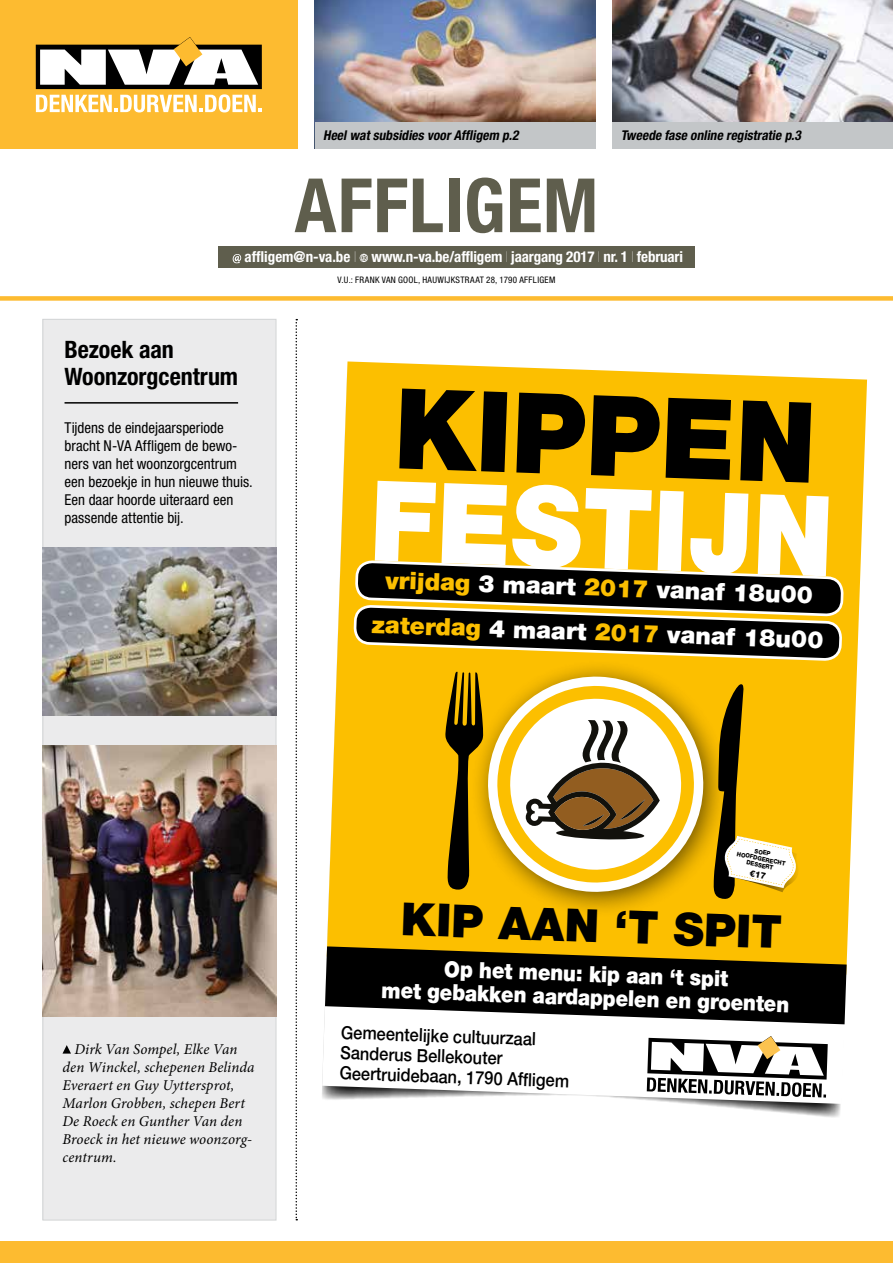
<style>
.page{position:relative;width:893px;height:1263px;background:#fff}
.page>*{position:absolute;margin:0;border:0;box-sizing:border-box;transform-origin:0 0}
.t1{font:900 111.9px "Helvetica Neue LT Std";color:#fff;scale:.95 1}
.t2{font:900 111.9px "Helvetica Neue LT Std";color:#000;scale:.95 1}
.t3{font:700 condensed 75px "Helvetica Neue LT Std";letter-spacing:.01em;color:#5f5e4d}
.t4{font:900 45.6px "Helvetica Neue LT Std";color:#000}
.t5{font:900 24.15px/44.5px "Helvetica Neue LT Std";color:#fff;text-align:center}
.t6{font:700 condensed 24px/27px "Helvetica Neue LT Std";letter-spacing:-.005em;color:#000}
.t7{font:900 22.2px/23.2px "Helvetica Neue LT Std";color:#fff;text-align:center;scale:.9 1}
.t8{font:500 18.15px/20.2px "Helvetica Neue LT Std";color:#000;scale:.9 1}
.t9{font:italic 15px/18px "Minion Pro";letter-spacing:.005em;color:#000}
.t10{font:condensed 15px/18px "Helvetica Neue LT Std";color:#000}
.t11{font:700 condensed 15px "Helvetica Neue LT Std";letter-spacing:-.01em;color:#fff}
.t12{font:italic 700 condensed 13.5px "Helvetica Neue LT Std";color:#000}
.t13{font:condensed 9px "Helvetica Neue LT Std";letter-spacing:.035em;color:#000}
.t14{font:800 6.15px/6.4px "Helvetica Neue LT Std";color:#000;text-align:center;scale:.92 1}
.s1{font-weight:200}
.s2{color:#fcbf00}
</style>
<div class="page">
<div style="left:0;top:0;width:298px;height:149px;background:#fdbb30"></div>
<svg style="left:36px;top:37px;width:226px;height:75px"></svg>
<div style="left:0;top:1242px;width:893px;height:21px;background:#fdbb30"></div>
<div style="left:0;top:296px;width:893px;height:5px;background:#fdbb30"></div>
<svg style="left:296px;top:319px;width:1px;height:901px"></svg>
<div style="left:219px;top:247px;width:476px;height:21px;background:#5f5e4d"></div>
<svg style="left:233px;top:254px;width:8px;height:9px"></svg>
<svg style="left:360px;top:254px;width:8px;height:8px"></svg>
<div style="left:43px;top:319px;width:233px;height:901px;background:#ebebec"></div>
<hr style="left:65px;top:402px;width:173px;height:2px;background:#000">
<img style="left:43px;top:547px;width:233px;height:169px">
<img style="left:43px;top:745px;width:233px;height:271px">
<svg style="left:63px;top:1045px;width:8px;height:8px"></svg>
<svg style="left:322px;top:1010px;width:523px;height:94px"></svg>
<svg style="left:327px;top:361px;width:540px;height:592px;background:#fcc824"></svg>
<svg style="left:647px;top:1036px;width:181px;height:61px"></svg>
<div style="left:354px;top:440px;width:491px;height:178px;background:#fcbf00"></div>
<svg style="left:352px;top:484px;width:491px;height:178px;background:#9a790f"></svg>
<svg style="left:325px;top:946px;width:522px;height:78px;background:#3b341d"></svg>
<svg style="left:465px;top:654px;width:271px;height:271px;background:#f5ba02"></svg>
<svg style="left:486px;top:675px;width:219px;height:219px"></svg>
<svg style="left:495px;top:684px;width:201px;height:200px"></svg>
<svg style="left:445px;top:671px;width:39px;height:219px;background:#886700"></svg>
<img style="left:315px;top:0;width:280px;height:122px">
<img style="left:612px;top:0;width:281px;height:122px">
<div style="left:315px;top:122px;width:280px;height:27px;background:#c3c6c8"></div>
<div style="left:612px;top:122px;width:281px;height:27px;background:#c3c6c8"></div>
<svg style="left:712px;top:682px;width:87px;height:217px;background:#cda423"></svg>
<p class="t12" style="left:323px;top:127px;width:200px">Heelwatsubsidies voorAffligem p.2</p>
<p class="t12" style="left:621px;top:127px;width:184px">Tweede fase online registratie p.3</p>
<h2 class="t3" style="left:295px;top:160px;width:305px">AFFLIGEM</h2>
<p class="t11" style="left:245px;top:248px;width:440px">affligem@n-va.be <span class="s1">I</span> www.n-va.be/affligem <span class="s1">I</span> jaargang 2017 <span class="s1">I</span> nr. 1 <span class="s1">I</span> februari</p>
<p class="t13" style="left:338px;top:274px;width:219px">V.U.: FRANK VAN GOOL, HAUWIJKSTRAAT 28, 1790 AFFLIGEM</p>
<h3 class="t6" style="left:65px;top:336px;width:175px">Bezoek aan<br>Woonzorgcentrum</h3>
<p class="t10" style="left:65px;top:418px;width:190px">Tijdens de eindejaarsperiode bracht N-VA Affligem de bewo&shy;ners van het woonzorgcentrum een bezoekje in hun nieuwe thuis.<br>Een daar hoorde uiteraard een passende attentie bij.</p>
<p class="t9" style="left:63px;top:1040px;width:194px;text-indent:12px">Dirk Van Sompel, Elke Van den Winckel, schepenen Belinda<br>Everaert en Guy Uyttersprot,<br>Marlon Grobben, schepen Bert<br>De Roeck en Gunther Van den<br>Broeck in het nieuwe woonzorg&shy;centrum.</p>
<h1 class="t2" style="left:396px;top:362px;width:446px;rotate:2deg">KIPPEN</h1>
<h1 class="t1" style="left:372px;top:454px;width:489px;rotate:2deg">FESTIJN</h1>
<h3 class="t5" style="left:374px;top:557px;width:453px;rotate:2deg"><span class="s2">vrijdag</span> 3 maart <span class="s2">2017</span> vanaf 18u00 <span class="s2">zaterdag</span> 4 maart <span class="s2">2017</span> vanaf 18u00</h3>
<p class="t14" style="left:739px;top:844px;width:55px;rotate:12deg">SOEP<br>HOOFDGERECHT<br>DESSERT</p>
<h3 class="t4" style="left:402px;top:892px;width:383px;rotate:2deg">KIP AAN ‘T SPIT</h3>
<h3 class="t7" style="left:383px;top:955px;width:455px;rotate:2deg">Op het menu: kip aan ‘t spit<br>met gebakken aardappelen en groenten</h3>
<p class="t8" style="left:341px;top:1022px;width:257px;rotate:2deg">Gemeentelijke cultuurzaal<br>Sanderus Bellekouter<br>Geertruidebaan, 1790 Affl igem</p>
</div>
